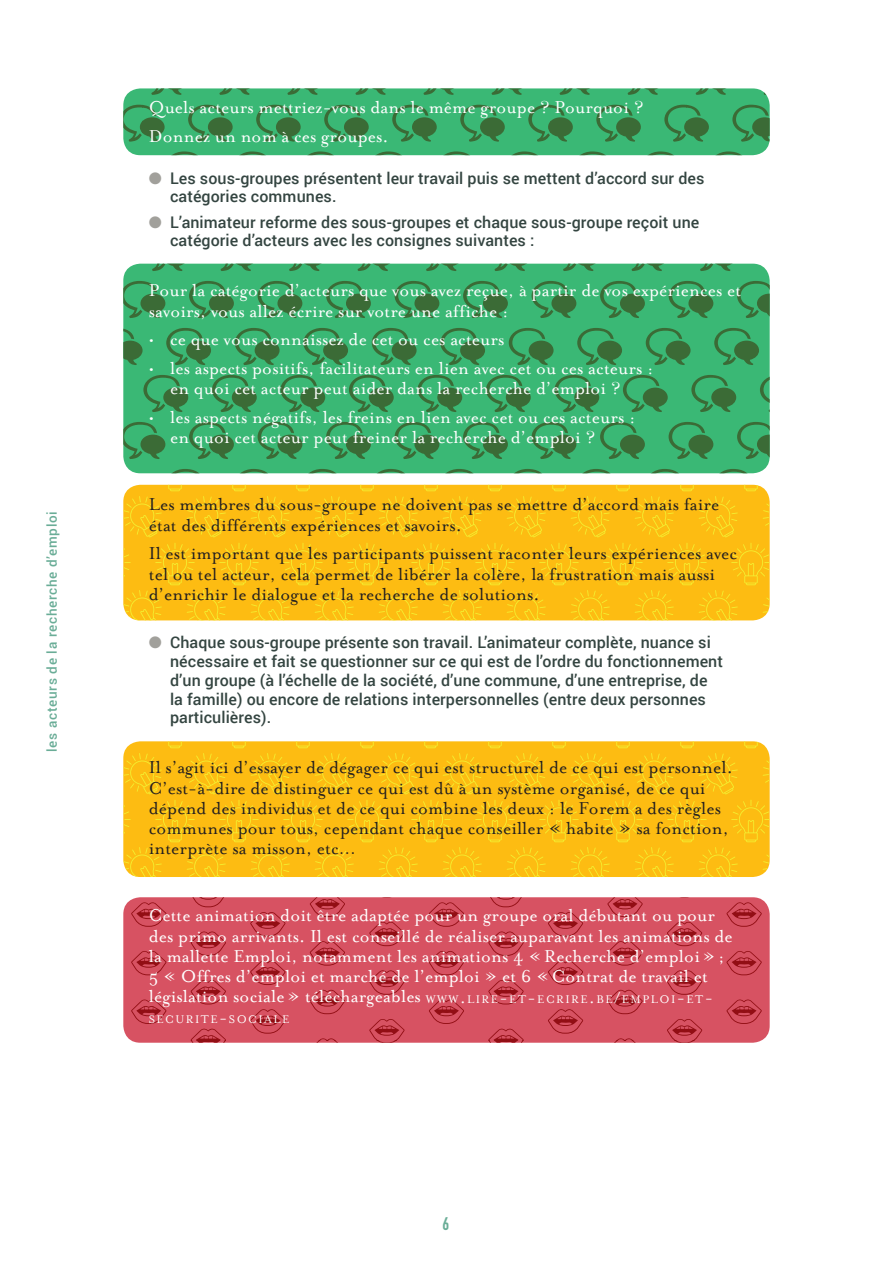
<style>
.page{position:relative;width:893px;height:1263px;background:#fff}
.page>*{position:absolute;margin:0;border:0;box-sizing:border-box;transform-origin:0 0}
.t1{font:19.5px/20.2px "Mrs Eaves Roman";letter-spacing:.005em;color:#fff}
.t2{font:19.5px/20.2px "Mrs Eaves Roman";letter-spacing:.005em;color:#231f20}
.t3{font:700 18px "DIN Condensed";color:#6aad97}
.t4{font:500 16.05px/18.8px "Roboto";letter-spacing:.005em;color:#344541}
.t5{font:500 13.5px "Roboto";letter-spacing:.05em;color:#6aad97}
.t6{font:12.6px "Mrs Eaves Roman";letter-spacing:.115em;color:#fff}
.s1{color:#a1a09b}
.s2{font-size:12.6px}
.s3{font-size:18px}
</style>
<div class="page">
<svg style="left:123px;top:88px;width:647px;height:67px;background:#3cab6b"></svg>
<svg style="left:123px;top:264px;width:647px;height:209px;background:#3aa968"></svg>
<svg style="left:123px;top:897px;width:647px;height:146px;background:#d24e5d"></svg>
<svg style="left:123px;top:485px;width:647px;height:135px;background:#fcbf14"></svg>
<svg style="left:123px;top:741px;width:647px;height:136px;background:#fcbf15"></svg>
<p class="t5" style="left:42px;top:752px;width:242px;rotate:-90deg">les acteurs de la recherche d’emploi</p>
<p class="t1" style="left:149px;top:93px;width:496px;line-height:28.8px">Quels acteurs mettriez-vous dans le même groupe ? Pourquoi ?<br>Donnez un nom à ces groupes.</p>
<p class="t4" style="left:170px;top:168px;width:536px;text-indent:-21px"><span class="s1">●</span> Les sous-groupes présentent leur travail puis se mettent d’accord sur des catégories communes.</p>
<p class="t4" style="left:170px;top:212px;width:531px;text-indent:-21px"><span class="s1">●</span> L’animateur reforme des sous-groupes et chaque sous-groupe reçoit une catégorie d’acteurs avec les consignes suivantes :</p>
<p class="t1" style="left:149px;top:281px;width:594px">Pour la catégorie d’acteurs que vous avez reçue, à partir de vos expériences et savoirs, vous allez écrire sur votre une affiche :</p>
<p class="t1" style="left:149px;top:330px;width:357px">• ce que vous connaissez de cet ou ces acteurs</p>
<p class="t1" style="left:170px;top:358px;width:485px;text-indent:-21px">• les aspects positifs, facilitateurs en lien avec cet ou ces acteurs : en quoi cet acteur peut aider dans la recherche d’emploi ?</p>
<p class="t1" style="left:170px;top:407px;width:467px;text-indent:-21px">• les aspects négatifs, les freins en lien avec cet ou ces acteurs : en quoi cet acteur peut freiner la recherche d’emploi ?</p>
<p class="t2" style="left:149px;top:495px;width:572px">Les membres du sous-groupe ne doivent pas se mettre d’accord mais faire état des différents expériences et savoirs.</p>
<p class="t2" style="left:149px;top:544px;width:590px">Il est important que les participants puissent raconter leurs expériences avec tel ou tel acteur, cela permet de libérer la colère, la frustration mais aussi d’enrichir le dialogue et la recherche de solutions.</p>
<p class="t4" style="left:170px;top:633px;width:554px;text-indent:-21px"><span class="s1">●</span> Chaque sous-groupe présente son travail. L’animateur complète, nuance si nécessaire et fait se questionner sur ce qui est de l’ordre du fonctionnement d’un groupe (à l’échelle de la société, d’une commune, d’une entreprise, de la famille) ou encore de relations interpersonnelles (entre deux personnes particulières).</p>
<p class="t2" style="left:149px;top:758px;width:585px">Il s’agit ici d’essayer de dégager ce qui est structurel de ce qui est personnel.<br>C’est-à-dire de distinguer ce qui est dû à un système organisé, de ce qui dépend des individus et de ce qui combine les deux : le Forem a des règles communes pour tous, cependant chaque conseiller « habite » sa fonction, interprète sa misson, etc…</p>
<p class="t1" style="left:149px;top:906px;width:585px">Cette animation doit être adaptée pour un groupe oral débutant ou pour des primo arrivants. Il est conseillé de réaliser auparavant les animations de la mallette Emploi, notamment les animations 4 «Recherche d’emploi»; 5 « Offres d’emploi et marché de l’emploi » et 6 «Contrat de travail et législation sociale» téléchargeables <span class="s2">WWW</span><span class="s3">.</span><span class="s2">LIRE</span><span class="s3">-</span><span class="s2">ET</span><span class="s3">-</span><span class="s2">ECRIRE</span><span class="s3">.</span><span class="s2">BE</span><span class="s3">/</span><span class="s2">EMPLOI</span><span class="s3">-</span><span class="s2">ET</span><span class="s3">-</span></p>
<p class="t6" style="left:149px;top:1012px;width:142px">SECURITE<span class="s3">-</span>SOCIALE</p>
<p class="t3" style="left:442px;top:1212px;width:8px">6</p>
</div>
